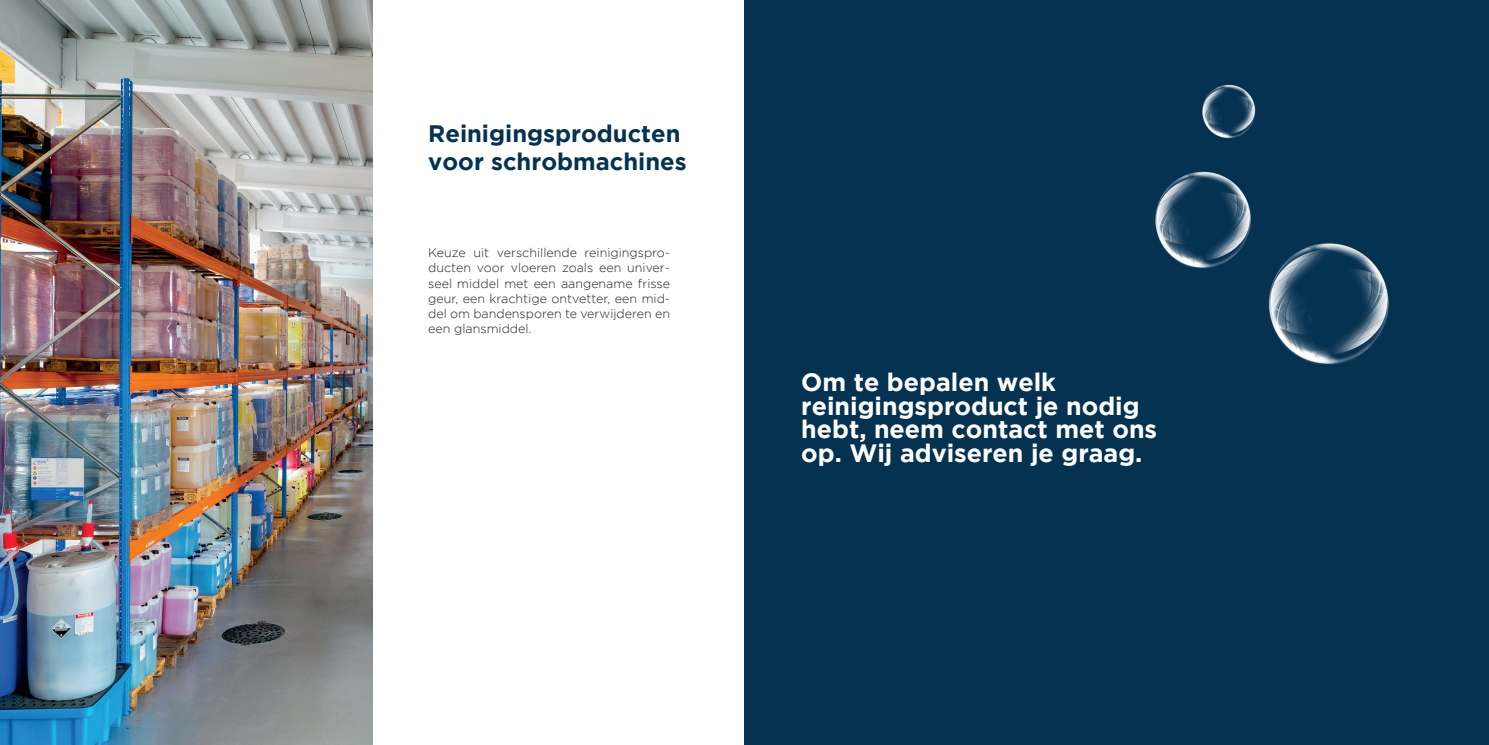
<style>
.page{position:relative;width:1489px;height:745px;background:#fff}
.page>*{position:absolute;margin:0;border:0;box-sizing:border-box;transform-origin:0 0}
.t1{font:700 25px/23.8px "Gotham";color:#fff}
.t2{font:700 23.75px/28.5px "Gotham";color:#063251}
.t3{font:300 12.5px/15px "Gotham";color:#231f20;text-align:justify}
</style>
<div class="page">
<img style="left:0;top:0;width:372px;height:744px">
<div style="left:744px;top:0;width:744px;height:744px;background:#063251"></div>
<img style="left:1155px;top:171px;width:96px;height:97px">
<img style="left:1202px;top:84px;width:54px;height:54px">
<img style="left:1268px;top:243px;width:121px;height:122px">
<h2 class="t2" style="left:428px;top:118px;width:260px">Reinigingsproducten voor schrobmachines</h2>
<p class="t3" style="left:428px;top:245px;width:243px">Keuze uit verschillende reinigingspro&shy;ducten voor vloeren zoals een univer&shy;seel middel met een aangename frisse geur, een krachtige ontvetter, een mid&shy;del om bandensporen te verwijderen en een glansmiddel.</p>
<h1 class="t1" style="left:801px;top:369px;width:357px">Om te bepalen welk reinigingsproduct je nodig hebt, neem contact met ons op. Wij adviseren je graag.</h1>
</div>
